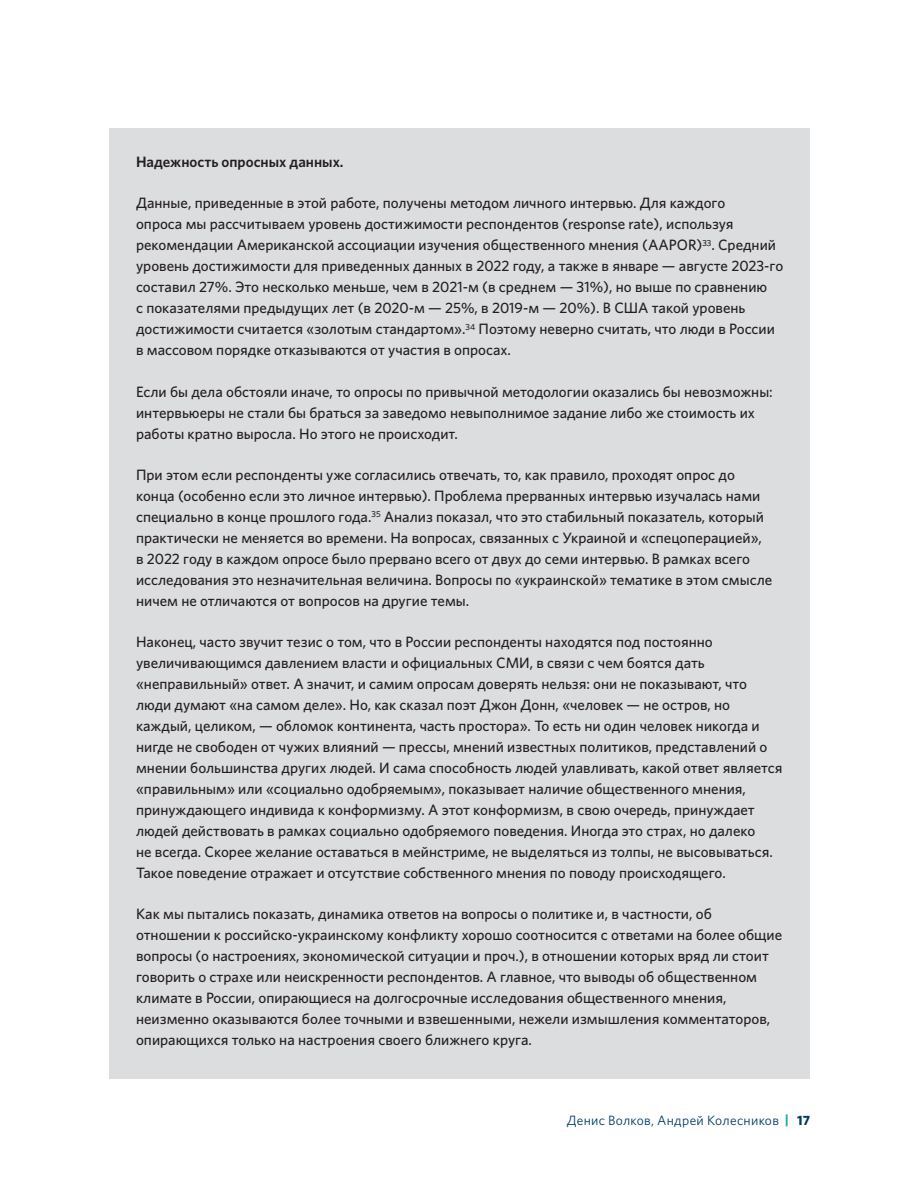
<style>
.page{position:relative;width:918px;height:1188px;background:#fff}
.page>*{position:absolute;margin:0;border:0;box-sizing:border-box;transform-origin:0 0}
.Box_Text{font:500 15px/21px "Whitney";color:#231f20}
.Box_Text-2{font:600 15px "Whitney";color:#231f20}
.t1{font:13.5px "Whitney";letter-spacing:.02em;color:#003a62}
.s1{font-weight:700;color:#18a79d}
.s2{font-weight:700}
</style>
<div class="page">
<div style="left:110px;top:128px;width:700px;height:951px;background:#dcdddf"></div>
<p class="Box_Text-2" style="left:136px;top:152px;width:209px">Надежность опросных данных.</p>
<p class="Box_Text" style="left:136px;top:193px;width:649px">Данные, приведенные в этой работе, получены методом личного интервью. Для каждого<br>опроса мы рассчитываем уровень достижимости респондентов (response rate), используя рекомендации Американской ассоциации изучения общественного мнения (AAPOR)<sup>33</sup>. Средний уровень достижимости для приведенных данных в 2022 году, а также в январе — августе 2023-го составил 27%. Это несколько меньше, чем в 2021-м (в среднем — 31%), но выше по сравнению<br>с показателями предыдущих лет (в 2020-м — 25%, в 2019-м — 20%). В США такой уровень достижимости считается «золотым стандартом».<sup>34</sup> Поэтому неверно считать, что люди в России в массовом порядке отказываются от участия в опросах.</p>
<p class="Box_Text" style="left:136px;top:381px;width:638px">Если бы дела обстояли иначе, то опросы по привычной методологии оказались бы невозможны: интервьюеры не стали бы браться за заведомо невыполнимое задание либо же стоимость их работы кратно выросла. Но этого не происходит.</p>
<p class="Box_Text" style="left:136px;top:464px;width:638px">При этом если респонденты уже согласились отвечать, то, как правило, проходят опрос до конца (особенно если это личное интервью). Проблема прерванных интервью изучалась нами специально в конце прошлого года.<sup>35</sup> Анализ показал, что это стабильный показатель, который практически не меняется во времени. На вопросах, связанных с Украиной и «спецоперацией», в 2022 году в каждом опросе было прервано всего от двух до семи интервью. В рамках всего исследования это незначительная величина. Вопросы по «украинской» тематике в этом смысле ничем не отличаются от вопросов на другие темы.</p>
<p class="Box_Text" style="left:136px;top:631px;width:648px">Наконец, часто звучит тезис о том, что в России респонденты находятся под постоянно увеличивающимся давлением власти и официальных СМИ, в связи с чем боятся дать «неправильный» ответ. А значит, и самим опросам доверять нельзя: они не показывают, что люди думают «на самом деле». Но, как сказал поэт Джон Донн, «человек — не остров, но каждый, целиком, — обломок континента, часть простора». То есть ни один человек никогда и нигде не свободен от чужих влияний — прессы, мнений известных политиков, представлений о мнении большинства других людей. И сама способность людей улавливать, какой ответ является «правильным» или «социально одобряемым», показывает наличие общественного мнения, принуждающего индивида к конформизму. А этот конформизм, в свою очередь, принуждает людей действовать в рамках социально одобряемого поведения. Иногда это страх, но далеко<br>не всегда. Скорее желание оставаться в мейнстриме, не выделяться из толпы, не высовываться.<br>Такое поведение отражает и отсутствие собственного мнения по поводу происходящего.</p>
<p class="Box_Text" style="left:136px;top:904px;width:648px">Как мы пытались показать, динамика ответов на вопросы о политике и, в частности, об отношении к российско-украинскому конфликту хорошо соотносится с ответами на более общие вопросы (о настроениях, экономической ситуации и проч.), в отношении которых вряд ли стоит говорить о страхе или неискренности респондентов. А главное, что выводы об общественном климате в России, опирающиеся на долгосрочные исследования общественного мнения, неизменно оказываются более точными и взвешенными, нежели измышления комментаторов, опирающихся только на настроения своего ближнего круга.</p>
<p class="t1" style="left:567px;top:1112px;width:245px">Денис Волков, Андрей Колесников <span class="s1">|</span> <span class="s2">17</span></p>
</div>
